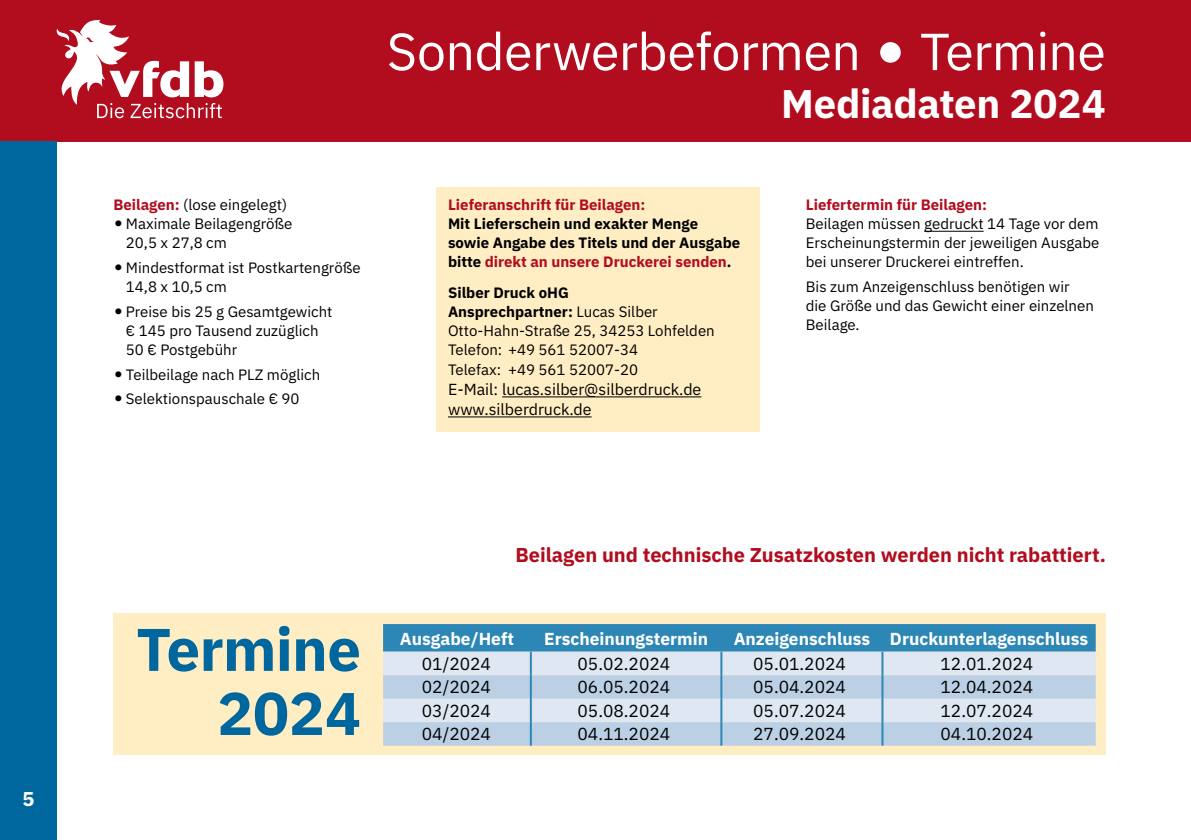
<style>
.page{position:relative;width:1191px;height:840px;background:#fff}
.page>*{position:absolute;margin:0;border:0;box-sizing:border-box;transform-origin:0 0}
.t1{font:700 60px/64px "IBM Plex Sans";letter-spacing:-.01em;color:#00679e;text-align:right}
.t2{font:52px "IBM Plex Sans";letter-spacing:-.01em;color:#fff}
.t3{font:700 40px "IBM Plex Sans";letter-spacing:-.01em;color:#fff}
.t4{font:700 20px "IBM Plex Sans";color:#b10d1e}
.t5{font:700 20px "IBM Plex Sans";color:#fff}
.t6{font:17.4px "IBM Plex Sans";color:#000}
.t7{font:700 17.4px "IBM Plex Sans";color:#fff}
.t8{font:16px/20px "IBM Plex Sans";color:#000}
.t9{font:15px/19px "IBM Plex Sans";color:#000}
.t10{font:700 15px/19px "IBM Plex Sans";color:#000}
.t11{font:700 15px "IBM Plex Sans";color:#b10d1e}
.s1{font-weight:700;color:#b10d1e}
.s2{color:#b10d1e}
.s3{font-weight:700}
</style>
<div class="page">
<div style="left:0;top:0;width:1191px;height:142px;background:#b10d1e"></div>
<div style="left:0;top:142px;width:57px;height:697px;background:#00679e"></div>
<div style="left:437px;top:187px;width:323px;height:244px;background:#ffedc3"></div>
<svg style="left:56px;top:20px;width:167px;height:98px"></svg>
<hr style="left:502px;top:396px;width:199px;height:1px;background:#000">
<hr style="left:448px;top:416px;width:143px;height:1px;background:#000">
<hr style="left:924px;top:231px;width:59px;height:1px;background:#000">
<div style="left:113px;top:612px;width:993px;height:142px;background:#ffedc3"></div>
<div style="left:383px;top:624px;width:712px;height:27px;background:#2c87b6"></div>
<div style="left:383px;top:651px;width:712px;height:23px;background:#dfe8f2"></div>
<svg style="left:383px;top:674px;width:712px;height:71px;background:#c7d8e9"></svg>
<hr style="left:530px;top:651px;width:2px;height:23px;background:#2c87b6">
<hr style="left:720px;top:651px;width:2px;height:23px;background:#2c87b6">
<hr style="left:881px;top:651px;width:2px;height:23px;background:#2c87b6">
<hr style="left:530px;top:674px;width:2px;height:24px;background:#2c87b6">
<hr style="left:720px;top:674px;width:2px;height:24px;background:#2c87b6">
<hr style="left:881px;top:674px;width:2px;height:24px;background:#2c87b6">
<hr style="left:530px;top:698px;width:2px;height:23px;background:#2c87b6">
<hr style="left:720px;top:698px;width:2px;height:23px;background:#2c87b6">
<hr style="left:881px;top:698px;width:2px;height:23px;background:#2c87b6">
<hr style="left:530px;top:721px;width:2px;height:24px;background:#2c87b6">
<hr style="left:720px;top:721px;width:2px;height:24px;background:#2c87b6">
<hr style="left:881px;top:721px;width:2px;height:24px;background:#2c87b6">
<h3 class="t5" style="left:22px;top:782px;width:13px">5</h3>
<h2 class="t2" style="left:387px;top:12px;width:720px">Sonderwerbeformen Termine</h2>
<p class="t9" style="left:126px;top:194px;width:168px;text-indent:-12px"><span class="s1">Beilagen:</span> (lose eingelegt)<br>Maximale Beilagengröße<br>20,5 x 27,8 cm</p>
<p class="t9" style="left:126px;top:257px;width:236px">Mindestformat ist Postkartengröße<br>14,8 x 10,5 cm</p>
<p class="t9" style="left:126px;top:300px;width:208px">Preise bis 25 g Gesamtgewicht € 145 pro Tausend zuzüglich<br>50 € Postgebühr</p>
<p class="t9" style="left:126px;top:360px;width:196px;line-height:24.6px">Teilbeilage nach PLZ möglich<br>Selektionspauschale € 90</p>
<p class="t11" style="left:448px;top:193px;width:199px">Lieferanschrift für Beilagen:</p>
<p class="t10" style="left:448px;top:213px;width:294px">Mit Lieferschein und exakter Menge sowie Angabe des Titels und der Ausgabe bitte <span class="s2">direkt an unsere Druckerei senden</span>.</p>
<p class="t9" style="left:448px;top:281px;width:268px"><span class="s3">Silber Druck oHG<br>Ansprechpartner:</span> Lucas Silber<br>Otto-Hahn-Straße 25, 34253 Lohfelden<br>Telefon: +49 561 52007-34<br>Telefax: +49 561 52007-20</p>
<p class="t8" style="left:448px;top:377px;width:255px">E-Mail: lucas.silber@silberdruck.de www.silberdruck.de</p>
<h3 class="t3" style="left:781px;top:72px;width:326px">Mediadaten 2024</h3>
<p class="t11" style="left:806px;top:193px;width:183px">Liefertermin für Beilagen:</p>
<p class="t9" style="left:806px;top:213px;width:295px;text-align:justify">Beilagen müssen gedruckt 14 Tage vor dem Erscheinungstermin der jeweiligen Ausgabe bei unserer Druckerei eintreffen.</p>
<p class="t9" style="left:806px;top:276px;width:290px">Bis zum Anzeigenschluss benötigen wir die Größe und das Gewicht einer einzelnen<br>Beilage.</p>
<h3 class="t4" style="left:515px;top:538px;width:592px">Beilagen und technische Zusatzkosten werden nicht rabattiert.</h3>
<h1 class="t1" style="left:136px;top:612px;width:226px">Termine<br>2024</h1>
<p class="t7" style="left:400px;top:624px;width:115px">Ausgabe/Heft</p>
<p class="t7" style="left:544px;top:624px;width:165px">Erscheinungstermin</p>
<p class="t7" style="left:733px;top:624px;width:356px">Anzeigenschluss Druckunterlagenschluss</p>
<p class="t6" style="left:422px;top:649px;width:71px">01/2024</p>
<p class="t6" style="left:577px;top:649px;width:94px">05.02.2024</p>
<p class="t6" style="left:753px;top:649px;width:94px">05.01.2024</p>
<p class="t6" style="left:940px;top:649px;width:94px">12.01.2024</p>
<p class="t6" style="left:422px;top:673px;width:71px">02/2024</p>
<p class="t6" style="left:577px;top:673px;width:94px">06.05.2024</p>
<p class="t6" style="left:753px;top:673px;width:94px">05.04.2024</p>
<p class="t6" style="left:940px;top:673px;width:94px">12.04.2024</p>
<p class="t6" style="left:422px;top:696px;width:71px">03/2024</p>
<p class="t6" style="left:577px;top:696px;width:94px">05.08.2024</p>
<p class="t6" style="left:753px;top:696px;width:94px">05.07.2024</p>
<p class="t6" style="left:940px;top:696px;width:94px">12.07.2024</p>
<p class="t6" style="left:422px;top:720px;width:71px">04/2024</p>
<p class="t6" style="left:577px;top:720px;width:94px">04.11.2024</p>
<p class="t6" style="left:753px;top:720px;width:94px">27.09.2024</p>
<p class="t6" style="left:940px;top:720px;width:94px">04.10.2024</p>
</div>
